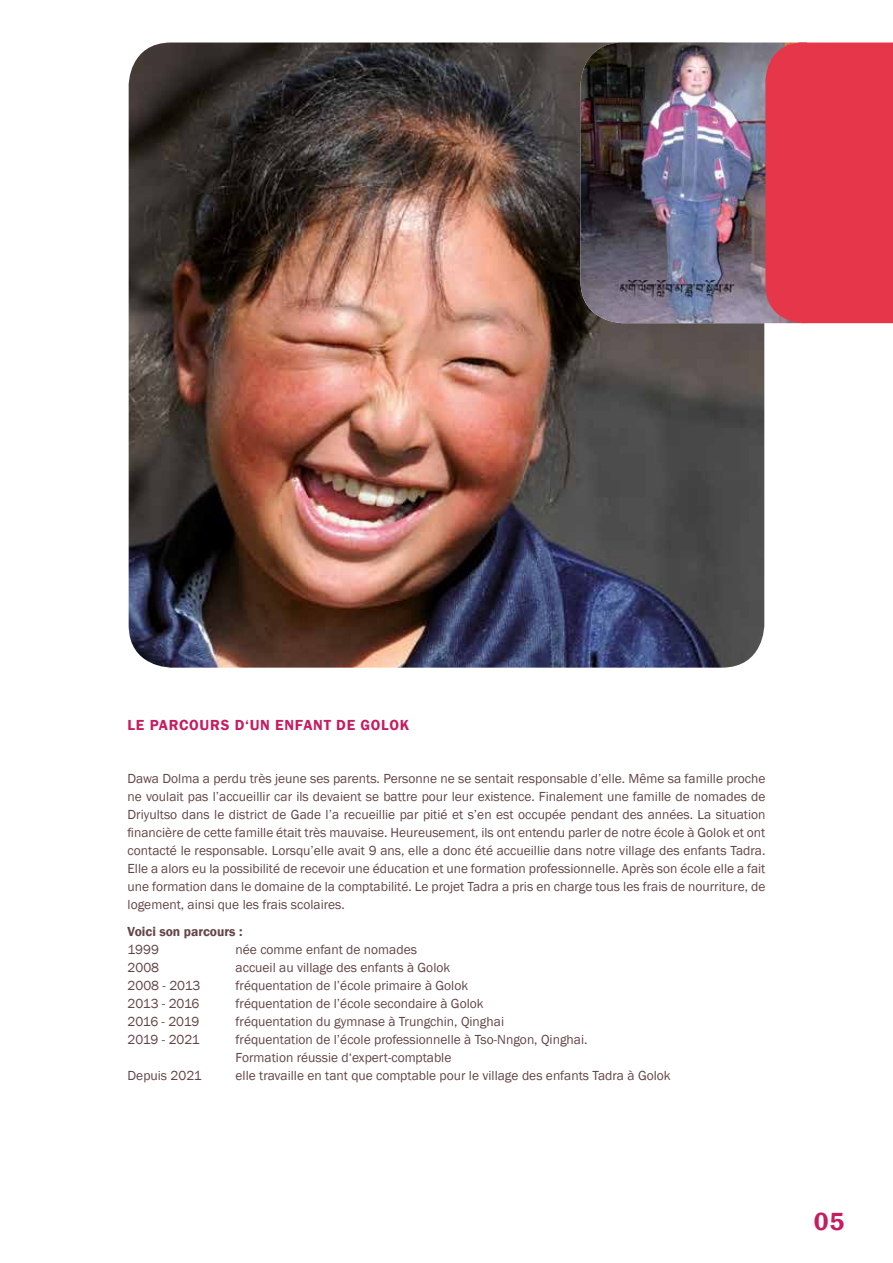
<style>
.page{position:relative;width:893px;height:1263px;background:#fff}
.page>*{position:absolute;margin:0;border:0;box-sizing:border-box;transform-origin:0 0}
.t1{font:600 25.5px "Franklin Gothic";color:#c61d60}
.t2{font:600 15px "Franklin Gothic";color:#c61d60}
.t3{font:13.5px/18px "Franklin Gothic";color:#634547;text-align:justify}
.t4{font:600 13.5px "Franklin Gothic";color:#634547}
.t5{font:13.5px "Franklin Gothic";letter-spacing:-.02em;color:#634547}
.t6{font:13.5px "Franklin Gothic";letter-spacing:-.025em;color:#634547}
</style>
<div class="page">
<img style="left:129px;top:43px;width:635px;height:625px">
<img style="left:580px;top:43px;width:185px;height:280px">
<svg style="left:765px;top:43px;width:128px;height:280px;background:#e13a4c"></svg>
<p class="t2" style="left:128px;top:716px;width:33px">LE PARCOURS</p>
<p class="t2" style="left:235px;top:716px;width:51px">D‘UN ENFANT</p>
<p class="t2" style="left:336px;top:716px;width:46px">DE GOLOK</p>
<p class="t3" style="left:128px;top:770px;width:639px">Dawa Dolma a perdu très jeune ses parents. Personne ne se sentait responsable d’elle. Même sa famille proche ne voulait pas l’accueillir car ils devaient se battre pour leur existence. Finalement une famille de nomades de Driyultso dans le district de Gade l’a recueillie par pitié et s’en est occupée pendant des années. La situation financière de cette famille était très mauvaise. Heureusement, ils ont entendu parler de notre école à Golok et ont contacté le responsable. Lorsqu’elle avait 9 ans, elle a donc été accueillie dans notre village des enfants Tadra.<br>Elle a alors eu la possibilité de recevoir une éducation et une formation professionnelle. Après son école elle a fait une formation dans le domaine de la comptabilité. Le projet Tadra a pris en charge tous les frais de nourriture, de logement, ainsi que les frais scolaires.</p>
<p class="t4" style="left:128px;top:923px;width:116px">VOICI SON PARCOURS :</p>
<p class="t3" style="left:128px;top:940px;width:33px">1999</p>
<p class="t3" style="left:236px;top:940px;width:183px">née comme enfant de nomades</p>
<p class="t3" style="left:128px;top:958px;width:33px">2008</p>
<p class="t3" style="left:236px;top:958px;width:216px">accueil au village des enfants à Golok</p>
<p class="t3" style="left:128px;top:976px;width:74px">2008 - 2013</p>
<p class="t3" style="left:236px;top:976px;width:234px">fréquentation de l’école primaire à Golok</p>
<p class="t5" style="left:128px;top:995px;width:73px">2013 - 2016</p>
<p class="t3" style="left:236px;top:994px;width:250px">fréquentation de l’école secondaire à Golok</p>
<p class="t6" style="left:128px;top:1013px;width:73px">2016 - 2019</p>
<p class="t3" style="left:236px;top:1012px;width:270px">fréquentation du gymnase à Trungchin, Qinghai</p>
<p class="t3" style="left:128px;top:1030px;width:74px">2019 - 2021</p>
<p class="t3" style="left:236px;top:1030px;width:353px">fréquentation de l’école professionnelle à Tso-Nngon, Qinghai.<br>Formation réussie d‘expert-comptable</p>
<p class="t3" style="left:128px;top:1066px;width:76px">Depuis 2021</p>
<p class="t3" style="left:236px;top:1066px;width:437px">elle travaille en tant que comptable pour le village des enfants Tadra à Golok</p>
<h1 class="t1" style="left:814px;top:1205px;width:32px">05</h1>
</div>
